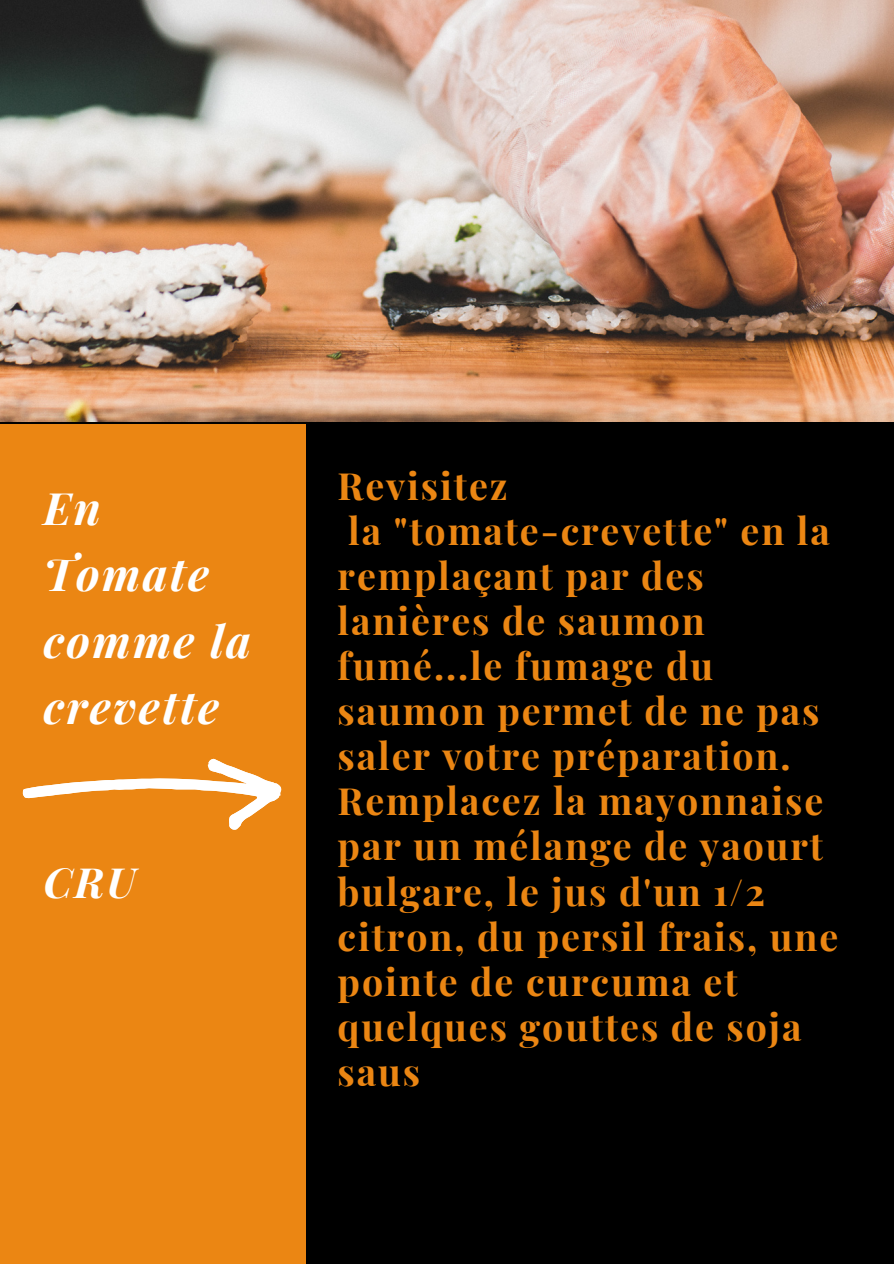
<style>
.page{position:relative;width:894px;height:1264px;background:#fff}
.page>*{position:absolute;margin:0;border:0;box-sizing:border-box;transform-origin:0 0}
.t1{font:italic 700 44.7px/66.4px "Playfair Display";letter-spacing:.05em;color:#fff}
.t2{font:italic 700 41.7px "Playfair Display";color:#fff}
.t3{font:700 37.5px/45px "Playfair Display";letter-spacing:.05em;color:#eb8613}
</style>
<div class="page">
<div style="left:0;top:0;width:893px;height:1263px;background:#000"></div>
<div style="left:0;top:424px;width:305px;height:839px;background:#eb8613"></div>
<img style="left:0;top:0;width:893px;height:421px">
<svg style="left:23px;top:758px;width:258px;height:71px"></svg>
<p class="t1" style="left:44px;top:473px;width:209px">En<br>Tomate comme la crevette</p>
<p class="t2" style="left:44px;top:852px;width:93px">CRU</p>
<p class="t3" style="left:337px;top:462px;width:171px">Revisitez</p>
<p class="t3" style="left:337px;top:507px;width:493px">la "tomate-crevette" en la remplaçant par des lanières de saumon fumé...le fumage du saumon permet de ne pas saler votre préparation.</p>
<p class="t3" style="left:337px;top:777px;width:502px">Remplacez la mayonnaise par un mélange de yaourt bulgare, le jus d'un 1/2 citron, du persil frais, une pointe de curcuma et quelques gouttes de soja saus</p>
</div>
